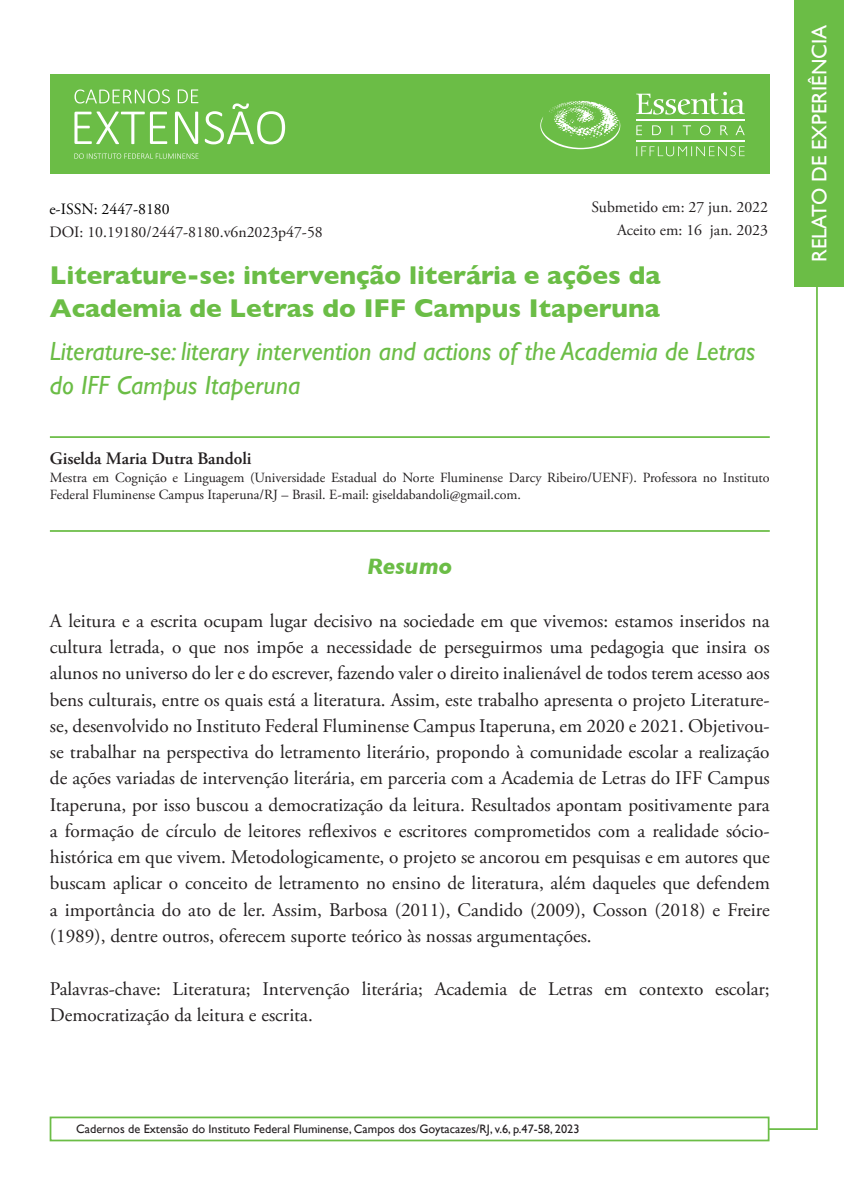
<style>
.page{position:relative;width:844px;height:1191px;background:#fff}
.page>*{position:absolute;margin:0;border:0;box-sizing:border-box;transform-origin:0 0}
.t1{font:italic 26.25px/33.2px "Gill Sans";color:#6bbd46}
.t2{font:700 26.25px/33.2px "Gill Sans";color:#6bbd46}
.t3{font:italic 700 22.75px "Gill Sans";color:#6bbd46}
.t4{font:21px "Gill Sans";color:#fff}
.t5{font:19.25px/26.2px "Adobe Garamond Pro";color:#231f20;text-align:justify}
.t6{font:600 17.5px "Adobe Garamond Pro";color:#231f20}
.t7{font:15.75px/22.8px "Adobe Garamond Pro";color:#231f20;text-align:right}
.t8{font:15.75px "Adobe Garamond Pro";color:#000}
.t9{font:14px/17.5px "Adobe Garamond Pro";color:#231f20}
.t10{font:12.25px "Gill Sans";color:#231f20}
</style>
<div class="page">
<div style="left:50px;top:1116px;width:719px;height:25px;border:2px solid #6bbd46"></div>
<hr style="left:815px;top:185px;width:2px;height:945px;background:#6bbd46">
<hr style="left:768px;top:1128px;width:48px;height:2px;background:#6bbd46">
<div style="left:50px;top:74px;width:719px;height:100px;background:#6bbd46"></div>
<svg style="left:636px;top:146px;width:108px;height:10px"></svg>
<svg style="left:636px;top:125px;width:108px;height:10px"></svg>
<hr style="left:636px;top:119px;width:108px;height:1px;background:#fff">
<svg style="left:636px;top:92px;width:108px;height:23px"></svg>
<hr style="left:636px;top:140px;width:108px;height:1px;background:#fff">
<svg style="left:540px;top:101px;width:81px;height:48px"></svg>
<svg style="left:74px;top:153px;width:124px;height:6px"></svg>
<svg style="left:74px;top:89px;width:211px;height:55px"></svg>
<div style="left:794px;top:0;width:49px;height:286px;background:#6bbd46"></div>
<hr style="left:50px;top:436px;width:719px;height:2px;background:#6bbd46">
<hr style="left:50px;top:530px;width:719px;height:2px;background:#6bbd46">
<p class="t7" style="left:591px;top:196px;width:178px">Submetido em: 27 jun. 2022<br>Aceito em: 16 jan. 2023</p>
<p class="t8" style="left:49px;top:200px;width:122px">e-ISSN: 2447-8180</p>
<p class="t7" style="left:49px;top:221px;width:275px">DOI: 10.19180/2447-8180.v6n2023p47-58</p>
<h1 class="t2" style="left:50px;top:258px;width:612px">Literature-se: intervenção literária e ações da<br>Academia de Letras do IFF Campus Itaperuna</h1>
<h1 class="t1" style="left:50px;top:335px;width:707px">Literature-se: literary intervention and actions of the Academia de Letras do IFF Campus Itaperuna</h1>
<p class="t6" style="left:50px;top:449px;width:203px">Giselda Maria Dutra Bandoli</p>
<p class="t9" style="left:50px;top:469px;width:721px">Mestra em Cognição e Linguagem (Universidade Estadual do Norte Fluminense Darcy Ribeiro/UENF). Professora no Instituto<br>Federal Fluminense Campus Itaperuna/RJ – Brasil. E-mail: giseldabandoli@gmail.com.</p>
<p class="t3" style="left:367px;top:553px;width:87px">Resumo</p>
<p class="t5" style="left:50px;top:608px;width:721px">A leitura e a escrita ocupam lugar decisivo na sociedade em que vivemos: estamos inseridos na cultura letrada, o que nos impõe a necessidade de perseguirmos uma pedagogia que insira os alunos no universo do ler e do escrever, fazendo valer o direito inalienável de todos terem acesso aos bens culturais, entre os quais está a literatura. Assim, este trabalho apresenta o projeto Literature&shy;se, desenvolvido no Instituto Federal Fluminense Campus Itaperuna, em 2020 e 2021. Objetivou&shy;se trabalhar na perspectiva do letramento literário, propondo à comunidade escolar a realização de ações variadas de intervenção literária, em parceria com a Academia de Letras do IFF Campus Itaperuna, por isso buscou a democratização da leitura. Resultados apontam positivamente para a formação de círculo de leitores reflexivos e escritores comprometidos com a realidade sócio&shy;histórica em que vivem. Metodologicamente, o projeto se ancorou em pesquisas e em autores que buscam aplicar o conceito de letramento no ensino de literatura, além daqueles que defendem a importância do ato de ler. Assim, Barbosa (2011), Candido (2009), Cosson (2018) e Freire (1989), dentre outros, oferecem suporte teórico às nossas argumentações.</p>
<p class="t5" style="left:50px;top:976px;width:721px">Palavras-chave: Literatura; Intervenção literária; Academia de Letras em contexto escolar;<br>Democratização da leitura e escrita.</p>
<p class="t4" style="left:806px;top:262px;width:239px;rotate:-90deg">RELATO DE EXPERIÊNCIA</p>
<p class="t10" style="left:76px;top:1122px;width:504px">Cadernos de Extensão do Instituto Federal Fluminense, Campos dos Goytacazes/RJ, v.6, p.47-58, 2023</p>
</div>
